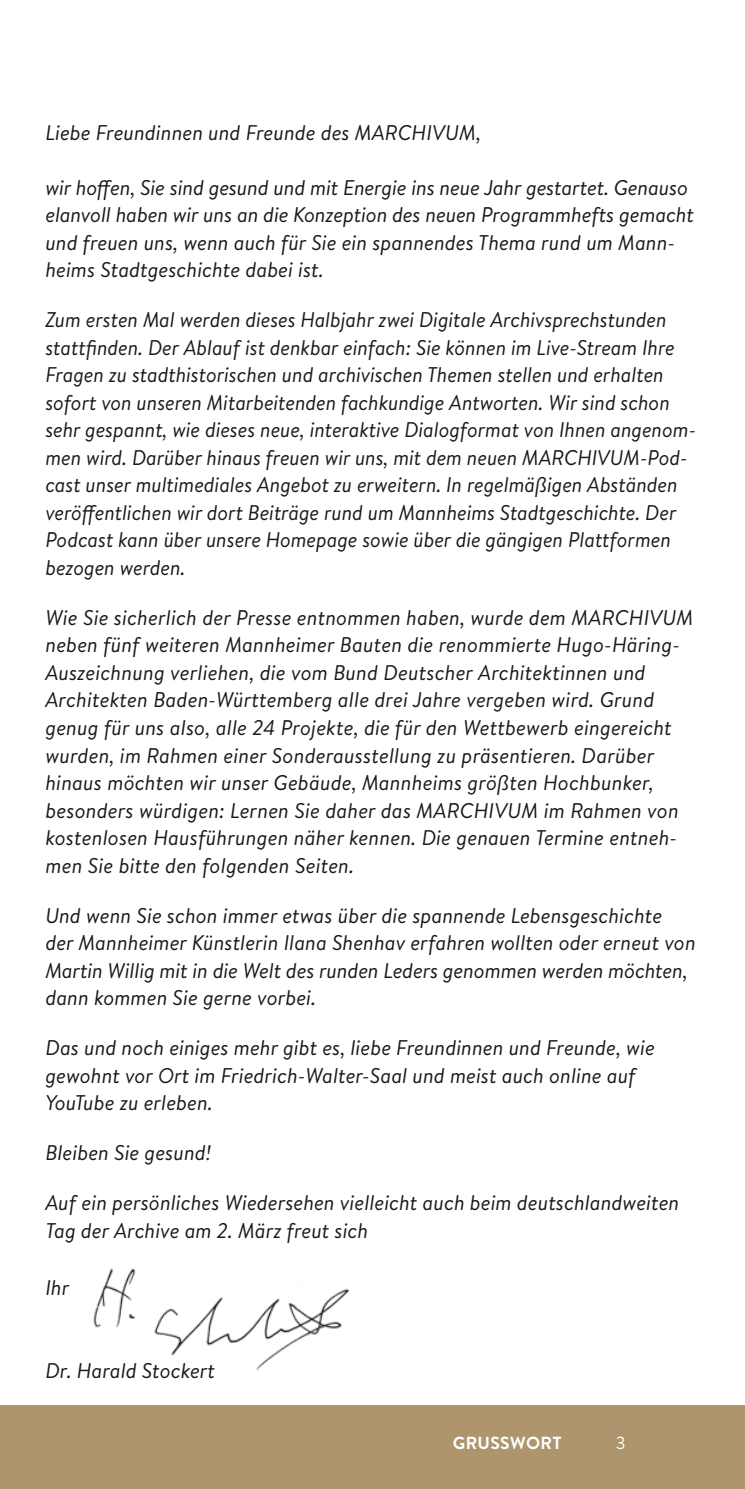
<style>
.page{position:relative;width:745px;height:1489px;background:#fff}
.page>*{position:absolute;margin:0;border:0;box-sizing:border-box;transform-origin:0 0}
.t1{font:italic 21.25px/27.5px "Brandon Text";color:#1a1a18}
.t2{font:700 17.5px "Brandon Text";letter-spacing:.02em;color:#fff}
.t3{font:17.5px "Brandon Text";color:#fff}
</style>
<div class="page">
<img style="left:93px;top:1268px;width:257px;height:102px">
<div style="left:0;top:1405px;width:744px;height:83px;background:#ae956e"></div>
<p class="t1" style="left:45px;top:118px;width:437px">Liebe Freundinnen und Freunde des MARCHIVUM,</p>
<p class="t1" style="left:45px;top:173px;width:649px">wir hoffen, Sie sind gesund und mit Energie ins neue Jahr gestartet. Genauso elanvoll haben wir uns an die Konzeption des neuen Programmhefts gemacht und freuen uns, wenn auch für Sie ein spannendes Thema rund um Mann&shy;heims Stadtgeschichte dabei ist.</p>
<p class="t1" style="left:45px;top:305px;width:652px">Zum ersten Mal werden dieses Halbjahr zwei Digitale Archivsprechstunden stattfinden. Der Ablauf ist denkbar einfach: Sie können im Live-Stream Ihre Fragen zu stadthistorischen und archivischen Themen stellen und erhalten sofort von unseren Mitarbeitenden fachkundige Antworten. Wir sind schon sehr gespannt, wie dieses neue, interaktive Dialogformat von Ihnen angenom&shy;men wird. Darüber hinaus freuen wir uns, mit dem neuen MARCHIVUM-Pod&shy;cast unser multimediales Angebot zu erweitern. In regelmäßigen Abständen veröffentlichen wir dort Beiträge rund um Mannheims Stadtgeschichte. Der Podcast kann über unsere Homepage sowie über die gängigen Plattformen bezogen werden.</p>
<p class="t1" style="left:45px;top:603px;width:649px">Wie Sie sicherlich der Presse entnommen haben, wurde dem MARCHIVUM neben fünf weiteren Mannheimer Bauten die renommierte Hugo-Häring-Auszeichnung verliehen, die vom Bund Deutscher Architektinnen und Architekten Baden-Württemberg alle drei Jahre vergeben wird. Grund genug für uns also, alle 24 Projekte, die für den Wettbewerb eingereicht wurden, im Rahmen einer Sonderausstellung zu präsentieren. Darüber hinaus möchten wir unser Gebäude, Mannheims größten Hochbunker, besonders würdigen: Lernen Sie daher das MARCHIVUM im Rahmen von kostenlosen Hausführungen näher kennen. Die genauen Termine entneh&shy;men Sie bitte den folgenden Seiten.</p>
<p class="t1" style="left:45px;top:900px;width:651px">Und wenn Sie schon immer etwas über die spannende Lebensgeschichte der Mannheimer Künstlerin Ilana Shenhav erfahren wollten oder erneut von Martin Willig mit in die Welt des runden Leders genommen werden möchten, dann kommen Sie gerne vorbei.</p>
<p class="t1" style="left:45px;top:1033px;width:610px">Das und noch einiges mehr gibt es, liebe Freundinnen und Freunde, wie gewohnt vor Ort im Friedrich-Walter-Saal und meist auch online auf<br>YouTube zu erleben.</p>
<p class="t1" style="left:45px;top:1138px;width:167px">Bleiben Sie gesund!</p>
<p class="t1" style="left:45px;top:1188px;width:635px">Auf ein persönliches Wiedersehen vielleicht auch beim deutschlandweiten<br>Tag der Archive am 2. März freut sich</p>
<p class="t1" style="left:45px;top:1273px;width:26px">Ihr</p>
<p class="t1" style="left:45px;top:1355px;width:171px">Dr. Harald Stockert</p>
<p class="t2" style="left:452px;top:1430px;width:110px">GRUSSWORT</p>
<p class="t3" style="left:615px;top:1430px;width:11px">3</p>
</div>
